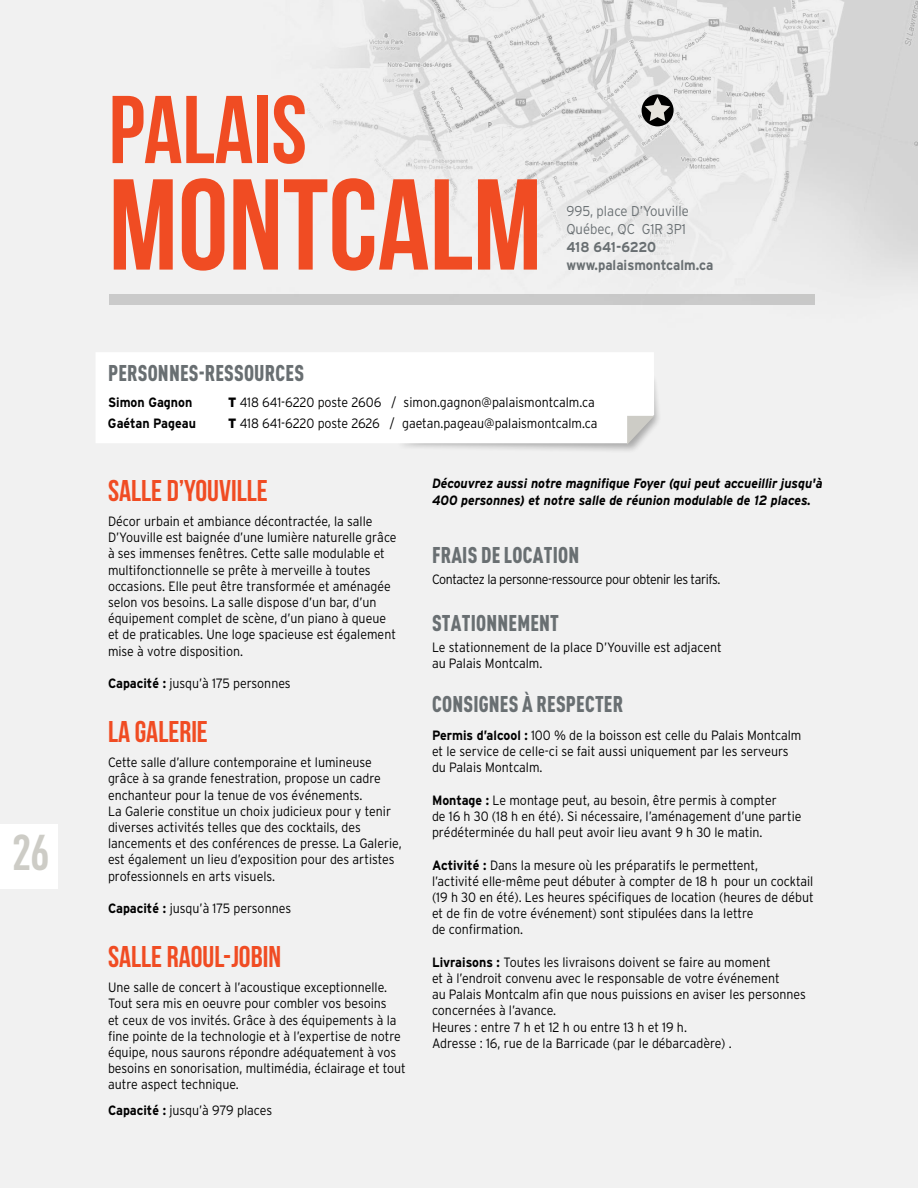
<style>
.page{position:relative;width:918px;height:1188px;background:#f1f1f1}
.page>*{position:absolute;margin:0;border:0;box-sizing:border-box;transform-origin:0 0}
.t1{font:700 129px "Bebas Neue";color:#f04c23}
.t2{font:700 96px "Bebas Neue";color:#f04c23}
.t3{font:700 condensed 49.5px "DINOT";color:#cdccc6}
.t4{font:700 30px "Bebas Neue";color:#f04c23}
.t5{font:900 condensed 22.5px "DINOT";letter-spacing:.01em;color:#696f72;scale:.92 1}
.t6{font:300 14.25px/18px "Interstate";color:#696f72;scale:.92 1}
.t7{font:700 14.25px/18px "Interstate";color:#696f72;scale:.92 1}
.t8{font:300 13.5px/16.2px "Interstate";color:#000;scale:.92 1}
.t9{font:italic 700 13.5px/16.2px "Interstate";color:#000;scale:.92 1}
.t10{font:300 13.5px "Interstate";letter-spacing:-.03em;color:#000;scale:.92 1}
.t11{font:700 13.5px "Interstate";color:#000;scale:.92 1}
.s1{font-weight:900}
.s2{font-weight:700}
</style>
<div class="page">
<div style="left:0;top:824px;width:57px;height:65px;background:#fff"></div>
<div style="left:394px;top:373px;width:268px;height:80px;background:#000;opacity:.75"></div>
<div style="left:96px;top:352px;width:558px;height:91px;background:#fff"></div>
<svg style="left:393px;top:372px;width:261px;height:74px"></svg>
<img style="left:264px;top:0;width:653px;height:354px">
<div style="left:642px;top:94px;width:32px;height:32px;background:#000;border-radius:50%"></div>
<svg style="left:645px;top:97px;width:25px;height:24px"></svg>
<div style="left:109px;top:295px;width:706px;height:10px;background:#cacaca"></div>
<h3 class="t3" style="left:12px;top:822px;width:40px">26</h3>
<h2 class="t2" style="left:109px;top:77px;width:200px">PALAIS</h2>
<h1 class="t1" style="left:109px;top:154px;width:435px">MONTCALM</h1>
<p class="t6" style="left:566px;top:202px;width:135px">995, place D’Youville<br>Québec, QC G1R 3P1</p>
<p class="t7" style="left:566px;top:238px;width:161px">418 641-6220 www.palaismontcalm.ca</p>
<h3 class="t5" style="left:108px;top:359px;width:215px">PERSONNES-RESSOURCES</h3>
<p class="t11" style="left:108px;top:394px;width:93px">Simon Gagnon</p>
<p class="t8" style="left:228px;top:394px;width:400px"><span class="s1">T</span> 418 641-6220 poste 2606 / simon.gagnon@palaismontcalm.ca</p>
<p class="t11" style="left:108px;top:415px;width:97px">Gaétan Pageau</p>
<p class="t8" style="left:228px;top:415px;width:403px"><span class="s1">T</span> 418 641-6220 poste 2626 / gaetan.pageau@palaismontcalm.ca</p>
<h3 class="t4" style="left:108px;top:474px;width:161px">SALLE D’YOUVILLE</h3>
<p class="t8" style="left:108px;top:513px;width:315px">Décor urbain et ambiance décontractée, la salle D’Youville est baignée d’une lumière naturelle grâce à ses immenses fenêtres. Cette salle modulable et multifonctionnelle se prête à merveille à toutes occasions. Elle peut être transformée et aménagée selon vos besoins. La salle dispose d’un bar, d’un équipement complet de scène, d’un piano à queue et de praticables. Une loge spacieuse est également mise à votre disposition.</p>
<p class="t8" style="left:108px;top:675px;width:200px"><span class="s2">Capacité :</span> jusqu’à 175 personnes</p>
<h3 class="t4" style="left:108px;top:715px;width:101px">LA GALERIE</h3>
<p class="t8" style="left:108px;top:754px;width:321px">Cette salle d’allure contemporaine et lumineuse grâce à sa grande fenestration, propose un cadre enchanteur pour la tenue de vos événements.<br>La Galerie constitue un choix judicieux pour y tenir diverses activités telles que des cocktails, des lancements et des conférences de presse. La Galerie, est également un lieu d’exposition pour des artistes professionnels en arts visuels.</p>
<p class="t8" style="left:108px;top:900px;width:201px"><span class="s2">Capacité :</span> jusqu’à 175 personnes</p>
<h3 class="t4" style="left:108px;top:940px;width:175px">SALLE RAOUL-JOBIN</h3>
<p class="t8" style="left:108px;top:979px;width:325px">Une salle de concert à l’acoustique exceptionnelle.<br>Tout sera mis en oeuvre pour combler vos besoins<br>et ceux de vos invités. Grâce à des équipements à la fine pointe de la technologie et à l’expertise de notre équipe, nous saurons répondre adéquatement à vos besoins en sonorisation, multimédia, éclairage et tout autre aspect technique.</p>
<p class="t8" style="left:108px;top:1102px;width:180px"><span class="s2">Capacité :</span> jusqu’à 979 places</p>
<p class="t9" style="left:432px;top:475px;width:426px">Découvrez aussi notre magnifique Foyer (qui peut accueillir jusqu'à<br>400 personnes) et notre salle de réunion modulable de 12 places.</p>
<h3 class="t5" style="left:432px;top:541px;width:162px">FRAIS DE LOCATION</h3>
<p class="t10" style="left:432px;top:571px;width:315px">Contactez la personne-ressource pour obtenir les tarifs.</p>
<h3 class="t5" style="left:432px;top:609px;width:139px">STATIONNEMENT</h3>
<p class="t8" style="left:432px;top:639px;width:316px">Le stationnement de la place D’Youville est adjacent au Palais Montcalm.</p>
<h3 class="t5" style="left:432px;top:690px;width:209px">CONSIGNES À RESPECTER</h3>
<p class="t8" style="left:432px;top:727px;width:403px"><span class="s2">Permis d’alcool :</span> 100 % de la boisson est celle du Palais Montcalm et le service de celle-ci se fait aussi uniquement par les serveurs du Palais Montcalm.</p>
<p class="t8" style="left:432px;top:792px;width:403px"><span class="s2">Montage :</span> Le montage peut, au besoin, être permis à compter<br>de 16 h 30 (18 h en été). Si nécessaire, l’aménagement d’une partie prédéterminée du hall peut avoir lieu avant 9 h 30 le matin.</p>
<p class="t8" style="left:432px;top:857px;width:416px"><span class="s2">Activité :</span> Dans la mesure où les préparatifs le permettent,<br>l’activité elle-même peut débuter à compter de 18 h pour un cocktail (19 h 30 en été). Les heures spécifiques de location (heures de début et de fin de votre événement) sont stipulées dans la lettre<br>de confirmation.</p>
<p class="t8" style="left:432px;top:954px;width:408px"><span class="s2">Livraisons :</span> Toutes les livraisons doivent se faire au moment<br>et à l’endroit convenu avec le responsable de votre événement<br>au Palais Montcalm afin que nous puissions en aviser les personnes concernées à l’avance.<br>Heures : entre 7 h et 12 h ou entre 13 h et 19 h.<br>Adresse : 16, rue de la Barricade (par le débarcadère) .</p>
</div>
